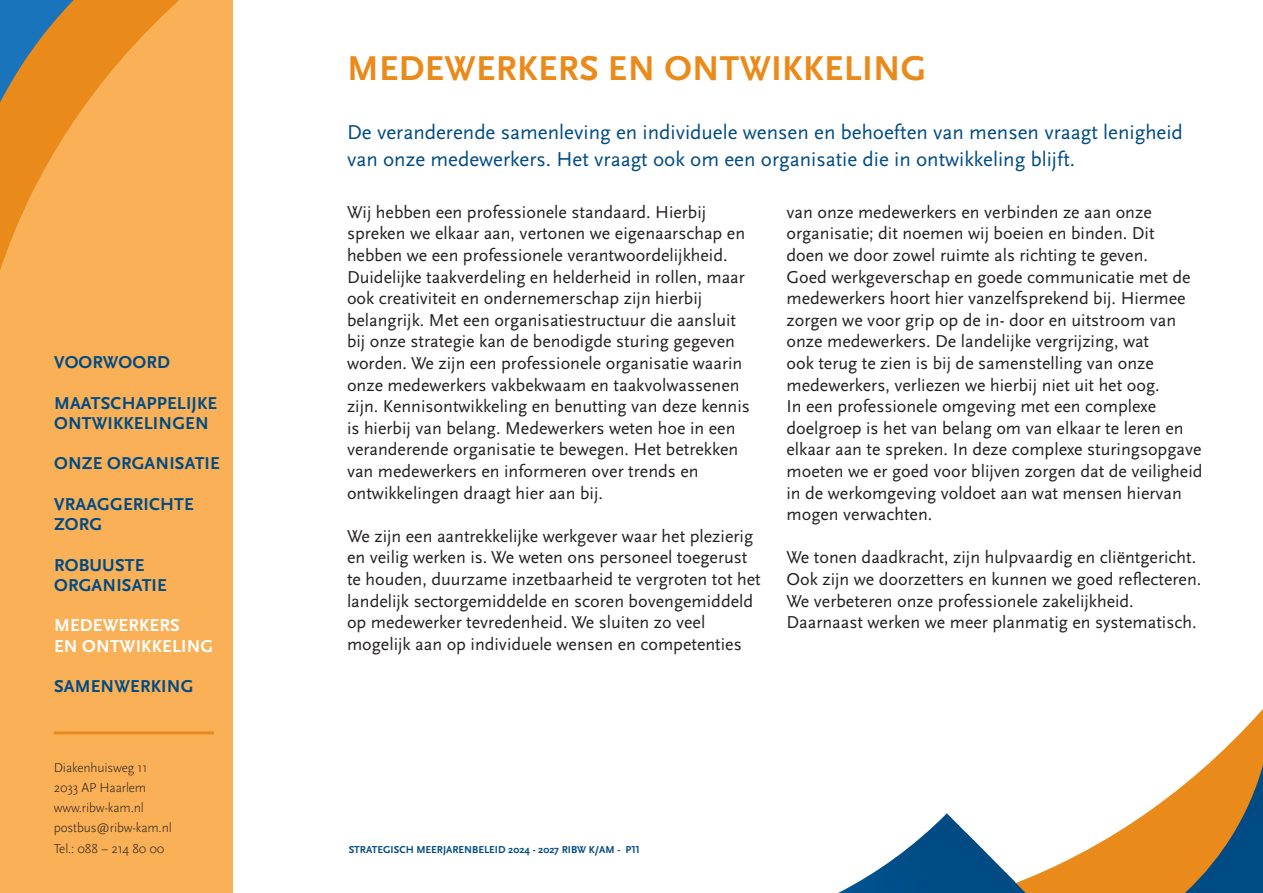
<style>
.page{position:relative;width:1263px;height:893px;background:#fff}
.page>*{position:absolute;margin:0;border:0;box-sizing:border-box;transform-origin:0 0}
.heading{font:700 36px "Scala Sans Pro";letter-spacing:.01em;color:#e98a1b}
.intro{font:21px/27px "Scala Sans Pro";color:#004b84}
.t1{font:18px/21.6px "Scala Sans Pro";color:#231f20}
.navigatie{font:700 18px "Scala Sans Pro";letter-spacing:.01em;color:#004b84}
.navigatie-2{font:700 18px "Scala Sans Pro";letter-spacing:.01em;color:#fff}
.Body{font:300 13.5px "Scala Sans Pro";letter-spacing:-.01em;color:#231f20}
.t2{font:700 10.5px "Scala Sans Pro";color:#004b84}
</style>
<div class="page">
<div style="left:0;top:0;width:232px;height:893px;background:#fab056"></div>
<svg style="left:74px;top:0;width:105px;height:121px"></svg>
<svg style="left:0;top:0;width:74px;height:270px"></svg>
<svg style="left:1220px;top:709px;width:43px;height:44px"></svg>
<svg style="left:838px;top:753px;width:425px;height:140px"></svg>
<hr style="left:54px;top:731px;width:160px;height:3px;background:#e98a1b">
<p class="navigatie" style="left:54px;top:352px;width:117px">VOORWOORD</p>
<p class="navigatie" style="left:54px;top:392px;width:165px">MAATSCHAPPELIJKE</p>
<p class="navigatie" style="left:54px;top:413px;width:156px">ONTWIKKELINGEN</p>
<p class="navigatie" style="left:54px;top:453px;width:167px">ONZE ORGANISATIE</p>
<p class="navigatie" style="left:54px;top:494px;width:141px">VRAAGGERICHTE</p>
<p class="navigatie" style="left:54px;top:514px;width:50px">ZORG</p>
<p class="navigatie" style="left:54px;top:554px;width:92px">ROBUUSTE</p>
<p class="navigatie" style="left:54px;top:575px;width:114px">ORGANISATIE</p>
<p class="navigatie-2" style="left:54px;top:615px;width:127px">MEDEWERKERS</p>
<p class="navigatie-2" style="left:54px;top:635px;width:161px">EN ONTWIKKELING</p>
<p class="navigatie" style="left:54px;top:676px;width:141px">SAMENWERKING</p>
<p class="Body" style="left:54px;top:759px;width:95px">Diakenhuisweg 11</p>
<p class="Body" style="left:54px;top:780px;width:94px">2033 AP Haarlem</p>
<p class="Body" style="left:54px;top:800px;width:92px">www.ribw-kam.nl</p>
<p class="Body" style="left:54px;top:820px;width:120px">postbus@ribw-kam.nl</p>
<p class="Body" style="left:54px;top:840px;width:112px">Tel.: 088 – 214 80 00</p>
<p class="heading" style="left:347px;top:48px;width:581px">MEDEWERKERS EN ONTWIKKELING</p>
<p class="intro" style="left:347px;top:119px;width:837px">De veranderende samenleving en individuele wensen en behoeften van mensen vraagt lenigheid van onze medewerkers. Het vraagt ook om een organisatie die in ontwikkeling blijft.</p>
<p class="t1" style="left:347px;top:201px;width:404px">Wij hebben een professionele standaard. Hierbij spreken we elkaar aan, vertonen we eigenaarschap en hebben we een professionele verantwoordelijkheid.<br>Duidelijke taakverdeling en helderheid in rollen, maar ook creativiteit en ondernemerschap zijn hierbij belangrijk. Met een organisatiestructuur die aansluit bij onze strategie kan de benodigde sturing gegeven worden. We zijn een professionele organisatie waarin onze medewerkers vakbekwaam en taakvolwassenen zijn. Kennisontwikkeling en benutting van deze kennis is hierbij van belang. Medewerkers weten hoe in een veranderende organisatie te bewegen. Het betrekken van medewerkers en informeren over trends en ontwikkelingen draagt hier aan bij.</p>
<p class="t1" style="left:347px;top:525px;width:415px">We zijn een aantrekkelijke werkgever waar het plezierig en veilig werken is. We weten ons personeel toegerust te houden, duurzame inzetbaarheid te vergroten tot het landelijk sectorgemiddelde en scoren bovengemiddeld op medewerker tevredenheid. We sluiten zo veel mogelijk aan op individuele wensen en competenties</p>
<p class="t1" style="left:786px;top:201px;width:418px">van onze medewerkers en verbinden ze aan onze organisatie; dit noemen wij boeien en binden. Dit<br>doen we door zowel ruimte als richting te geven.<br>Goed werkgeverschap en goede communicatie met de medewerkers hoort hier vanzelfsprekend bij. Hiermee zorgen we voor grip op de in- door en uitstroom van onze medewerkers. De landelijke vergrijzing, wat<br>ook terug te zien is bij de samenstelling van onze medewerkers, verliezen we hierbij niet uit het oog.<br>In een professionele omgeving met een complexe doelgroep is het van belang om van elkaar te leren en elkaar aan te spreken. In deze complexe sturingsopgave moeten we er goed voor blijven zorgen dat de veiligheid in de werkomgeving voldoet aan wat mensen hiervan mogen verwachten.</p>
<p class="t1" style="left:786px;top:547px;width:416px">We tonen daadkracht, zijn hulpvaardig en cliëntgericht.<br>Ook zijn we doorzetters en kunnen we goed reflecteren.<br>We verbeteren onze professionele zakelijkheid.<br>Daarnaast werken we meer planmatig en systematisch.</p>
<p class="t2" style="left:349px;top:843px;width:293px">STRATEGISCH MEERJARENBELEID 2024 - 2027 RIBW K/AM - P11</p>
</div>
